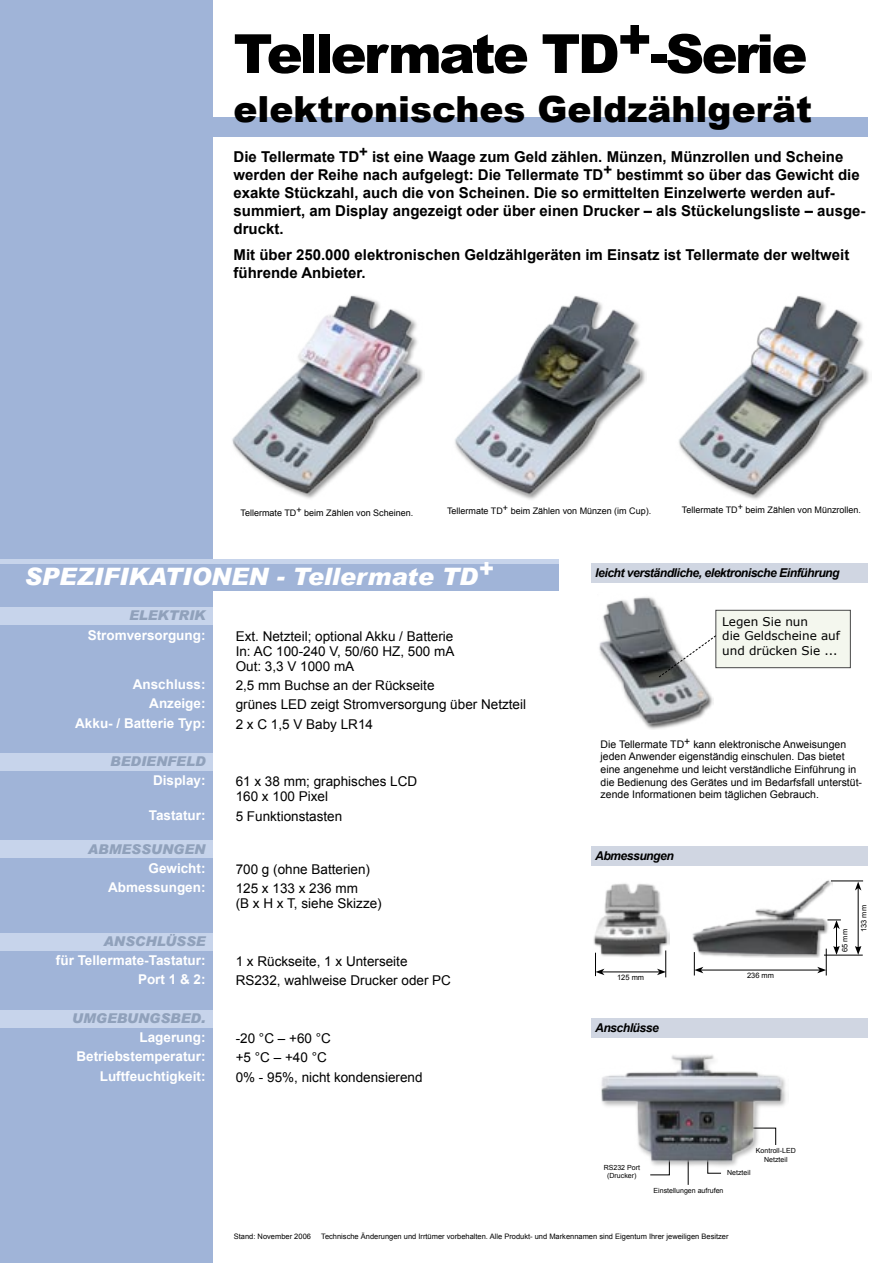
<style>
.page{position:relative;width:893px;height:1263px;background:#fff}
.page>*{position:absolute;margin:0;border:0;box-sizing:border-box;transform-origin:0 0}
.t1{font:900 54px "Arial";letter-spacing:-.05em;color:#000}
.t2{font:900 36px "Arial";color:#000}
.t3{font:italic 900 24px "Arial";color:#fff}
.t4{font:700 15px/18px "Arial";color:#000}
.t5{font:13.5px/15px "Arial";color:#000}
.t6{font:700 13.5px "Arial";color:#fff}
.t7{font:italic 900 13.5px "Arial";color:#90a1bb}
.t8{font:italic 700 12.15px "Arial";letter-spacing:-.04em;color:#000}
.Absatzformat_1{font:12px/14.4px "Verdana";color:#000}
.t9{font:10.5px/12.6px "Arial";color:#000}
.t10{font:9px "Arial";color:#000}
.t11{font:7.5px "Arial";color:#000}
.t12{font:7.05px/8.4px "Arial";color:#000;text-align:center}
</style>
<div class="page">
<div style="left:0;top:0;width:213px;height:1263px;background:#a0b4d8"></div>
<div style="left:191px;top:117px;width:676px;height:19px;background:#a0b4d8"></div>
<div style="left:591px;top:563px;width:276px;height:20px;background:#d0d6e2"></div>
<div style="left:597px;top:594px;width:117px;height:136px;background:#000;opacity:.75"></div>
<img style="left:598px;top:594px;width:112px;height:130px">
<div style="left:0;top:932px;width:213px;height:18px;background:#c7d4eb"></div>
<div style="left:0;top:1010px;width:213px;height:17px;background:#c7d4eb"></div>
<div style="left:0;top:840px;width:213px;height:18px;background:#c7d4eb"></div>
<div style="left:0;top:753px;width:213px;height:17px;background:#c7d4eb"></div>
<div style="left:0;top:607px;width:213px;height:18px;background:#c7d4eb"></div>
<div style="left:183px;top:562px;width:375px;height:29px;background:#a0b4d8"></div>
<hr style="left:0;top:560px;width:558px;height:4px;background:#c7d4eb">
<div style="left:716px;top:610px;width:134px;height:58px;background:#f4f7ee"></div>
<div style="left:715px;top:610px;width:136px;height:58px;border:1px solid #484848"></div>
<svg style="left:658px;top:635px;width:59px;height:43px"></svg>
<div style="left:591px;top:846px;width:276px;height:19px;background:#d0d6e2"></div>
<div style="left:691px;top:878px;width:142px;height:80px;background:#000;opacity:.4"></div>
<img style="left:692px;top:878px;width:140px;height:77px">
<hr style="left:701px;top:970px;width:119px;height:1px;background:#000">
<svg style="left:694px;top:952px;width:9px;height:23px"></svg>
<hr style="left:824px;top:955px;width:39px;height:1px;background:#000">
<hr style="left:831px;top:881px;width:32px;height:1px;background:#000">
<hr style="left:858px;top:888px;width:1px;height:60px;background:#000">
<svg style="left:855px;top:946px;width:6px;height:9px"></svg>
<svg style="left:855px;top:881px;width:6px;height:9px"></svg>
<svg style="left:817px;top:920px;width:24px;height:55px"></svg>
<div style="left:592px;top:882px;width:78px;height:76px;background:#f4f4f4"></div>
<img style="left:592px;top:882px;width:77px;height:74px">
<hr style="left:602px;top:972px;width:57px;height:1px;background:#000">
<svg style="left:595px;top:953px;width:9px;height:23px"></svg>
<svg style="left:657px;top:950px;width:9px;height:27px"></svg>
<div style="left:591px;top:1018px;width:276px;height:19px;background:#d0d6e2"></div>
<div style="left:598px;top:1053px;width:190px;height:115px;background:#000;opacity:.3"></div>
<img style="left:598px;top:1053px;width:189px;height:111px">
<svg style="left:649px;top:1122px;width:21px;height:53px"></svg>
<hr style="left:688px;top:1124px;width:1px;height:61px;background:#000">
<svg style="left:707px;top:1125px;width:69px;height:49px"></svg>
<img style="left:232px;top:295px;width:191px;height:203px">
<img style="left:455px;top:296px;width:191px;height:202px">
<img style="left:678px;top:296px;width:189px;height:202px">
<p class="t1" style="left:234px;top:14px;width:575px">Tellermate TD+-Serie</p>
<p class="t2" style="left:234px;top:83px;width:580px">elektronisches Geldzählgerät</p>
<p class="t4" style="left:234px;top:148px;width:633px">Die Tellermate TD+ ist eine Waage zum Geld zählen. Münzen, Münzrollen und Scheine werden der Reihe nach aufgelegt: Die Tellermate TD+ bestimmt so über das Gewicht die exakte Stückzahl, auch die von Scheinen. Die so ermittelten Einzelwerte werden auf&shy;summiert, am Display angezeigt oder über einen Drucker – als Stückelungsliste – ausge&shy;druckt.</p>
<p class="t4" style="left:234px;top:247px;width:617px">Mit über 250.000 elektronischen Geldzählgeräten im Einsatz ist Tellermate der weltweit führende Anbieter.</p>
<p class="t10" style="left:241px;top:507px;width:174px">Tellermate TD+ beim Zählen von Scheinen.</p>
<p class="t10" style="left:447px;top:505px;width:206px">Tellermate TD+ beim Zählen von Münzen (im Cup).</p>
<p class="t10" style="left:682px;top:504px;width:181px">Tellermate TD+ beim Zählen von Münzrollen.</p>
<p class="t3" style="left:24px;top:561px;width:471px">SPEZIFIKATIONEN - Tellermate TD+</p>
<p class="t7" style="left:129px;top:607px;width:78px">ELEKTRIK</p>
<p class="t6" style="left:88px;top:626px;width:119px">Stromversorgung:</p>
<p class="t6" style="left:133px;top:675px;width:74px">Anschluss:</p>
<p class="t6" style="left:149px;top:695px;width:58px">Anzeige:</p>
<p class="t6" style="left:75px;top:714px;width:132px">Akku- / Batterie Typ:</p>
<p class="t7" style="left:110px;top:753px;width:97px">BEDIENFELD</p>
<p class="t6" style="left:153px;top:772px;width:54px">Display:</p>
<p class="t6" style="left:149px;top:806px;width:58px">Tastatur:</p>
<p class="t7" style="left:88px;top:841px;width:119px">ABMESSUNGEN</p>
<p class="t6" style="left:149px;top:859px;width:59px">Gewicht:</p>
<p class="t6" style="left:108px;top:879px;width:99px">Abmessungen:</p>
<p class="t7" style="left:103px;top:933px;width:104px">ANSCHLÜSSE</p>
<p class="t6" style="left:56px;top:951px;width:151px">für Tellermate-Tastatur:</p>
<p class="t6" style="left:138px;top:971px;width:69px">Port 1 &amp; 2:</p>
<p class="t7" style="left:72px;top:1010px;width:135px">UMGEBUNGSBED.</p>
<p class="t6" style="left:140px;top:1028px;width:68px">Lagerung:</p>
<p class="t6" style="left:76px;top:1048px;width:131px">Betriebstemperatur:</p>
<p class="t6" style="left:100px;top:1067px;width:107px">Luftfeuchtigkeit:</p>
<p class="t5" style="left:236px;top:629px;width:220px;text-align:justify">Ext. Netzteil; optional Akku / Batterie In: AC 100-240 V, 50/60 HZ, 500 mA Out: 3,3 V 1000 mA</p>
<p class="t5" style="left:236px;top:678px;width:200px">2,5 mm Buchse an der Rückseite</p>
<p class="t5" style="left:236px;top:697px;width:292px">grünes LED zeigt Stromversorgung über Netzteil</p>
<p class="t5" style="left:236px;top:716px;width:139px">2 x C 1,5 V Baby LR14</p>
<p class="t5" style="left:236px;top:774px;width:183px">61 x 38 mm; graphisches LCD<br>160 x 100 Pixel</p>
<p class="t5" style="left:236px;top:808px;width:108px">5 Funktionstasten</p>
<p class="t5" style="left:236px;top:862px;width:136px">700 g (ohne Batterien)</p>
<p class="t5" style="left:236px;top:881px;width:148px">125 x 133 x 236 mm<br>(B x H x T, siehe Skizze)</p>
<p class="t5" style="left:236px;top:954px;width:173px">1 x Rückseite, 1 x Unterseite</p>
<p class="t5" style="left:236px;top:973px;width:217px">RS232, wahlweise Drucker oder PC</p>
<p class="t5" style="left:236px;top:1031px;width:97px">-20 °C – +60 °C</p>
<p class="t5" style="left:236px;top:1050px;width:93px">+5 °C – +40 °C</p>
<p class="t5" style="left:236px;top:1069px;width:188px">0% - 95%, nicht kondensierend</p>
<p class="t8" style="left:595px;top:565px;width:246px">leicht verständliche, elektronische Einführung</p>
<p class="Absatzformat_1" style="left:722px;top:614px;width:119px">Legen Sie nun<br>die Geldscheine auf und drücken Sie ...</p>
<p class="t9" style="left:601px;top:738px;width:263px">Die Tellermate TD+ kann elektronische Anweisungen jeden Anwender eigenständig einschulen. Das bietet eine angenehme und leicht verständliche Einführung in die Bedienung des Gerätes und im Bedarfsfall unterstüt&shy;zende Informationen beim täglichen Gebrauch.</p>
<p class="t8" style="left:595px;top:848px;width:80px">Abmessungen</p>
<p class="t11" style="left:617px;top:972px;width:29px">125 mm</p>
<p class="t8" style="left:595px;top:1020px;width:65px">Anschlüsse</p>
<p class="t12" style="left:604px;top:1163px;width:38px">RS232 Port</p>
<p class="t12" style="left:607px;top:1172px;width:31px">(Drucker)</p>
<p class="t11" style="left:747px;top:970px;width:29px">236 mm</p>
<p class="t12" style="left:756px;top:1146px;width:41px">Kontroll-LED<br>Netzteil</p>
<p class="t12" style="left:727px;top:1168px;width:25px">Netzteil</p>
<p class="t12" style="left:653px;top:1187px;width:71px">Einstellungen aufrufen</p>
<p class="t11" style="left:840px;top:952px;width:24px;rotate:-90deg">65 mm</p>
<p class="t11" style="left:859px;top:932px;width:29px;rotate:-90deg">133 mm</p>
<p class="t11" style="left:234px;top:1231px;width:79px">Stand: November 2006</p>
<p class="t11" style="left:321px;top:1231px;width:409px">Technische Änderungen und Irrtümer vorbehalten. Alle Produkt- und Markennamen sind Eigentum Ihrer jeweiligen Besitzer</p>
</div>
